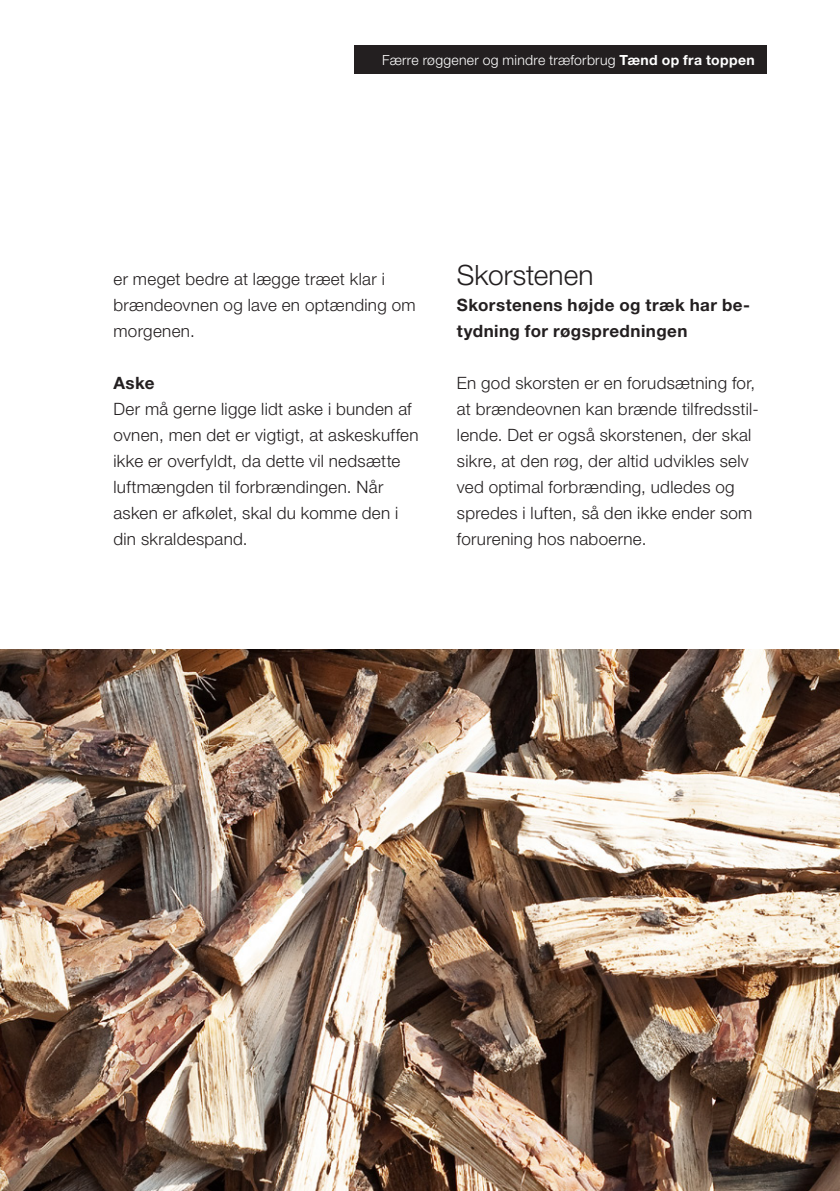
<style>
.page{position:relative;width:840px;height:1191px;background:#fff}
.page>*{position:absolute;margin:0;border:0;box-sizing:border-box;transform-origin:0 0}
.Underrubrik_14{font:300 28px "Helvetica Neue LT Std";letter-spacing:.005em;color:#231f20}
.Brødtekst{font:300 17px/26px "Helvetica Neue LT Std";letter-spacing:.02em;color:#231f20}
.Mellemrubrik{font:700 17px/26px "Helvetica Neue LT Std";letter-spacing:.025em;color:#231f20}
.t1{font:300 14px "Helvetica Neue LT Std";letter-spacing:.02em;color:#fff}
.s1{font-weight:700}
</style>
<div class="page">
<div style="left:354px;top:45px;width:411px;height:29px;background:#231f20"></div>
<img style="left:0;top:649px;width:839px;height:542px">
<p class="t1" style="left:382px;top:51px;width:374px">Færre røggener og mindre træforbrug <span class="s1">Tænd op fra toppen</span></p>
<p class="Brødtekst" style="left:113px;top:266px;width:303px">er meget bedre at lægge træet klar i brændeovnen og lave en optænding om morgenen.</p>
<p class="Mellemrubrik" style="left:113px;top:370px;width:43px">Aske</p>
<p class="Brødtekst" style="left:113px;top:396px;width:306px">Der må gerne ligge lidt aske i bunden af ovnen, men det er vigtigt, at askeskuffen ikke er overfyldt, da dette vil nedsætte luftmængden til forbrændingen. Når asken er afkølet, skal du komme den i din skraldespand.</p>
<p class="Underrubrik_14" style="left:456px;top:258px;width:138px">Skorstenen</p>
<p class="Mellemrubrik" style="left:456px;top:292px;width:294px">Skorstenens højde og træk har be&shy;tydning for røgspredningen</p>
<p class="Brødtekst" style="left:456px;top:370px;width:303px">En god skorsten er en forudsætning for, at brændeovnen kan brænde tilfredsstil&shy;lende. Det er også skorstenen, der skal sikre, at den røg, der altid udvikles selv ved optimal forbrænding, udledes og spredes i luften, så den ikke ender som forurening hos naboerne.</p>
</div>
